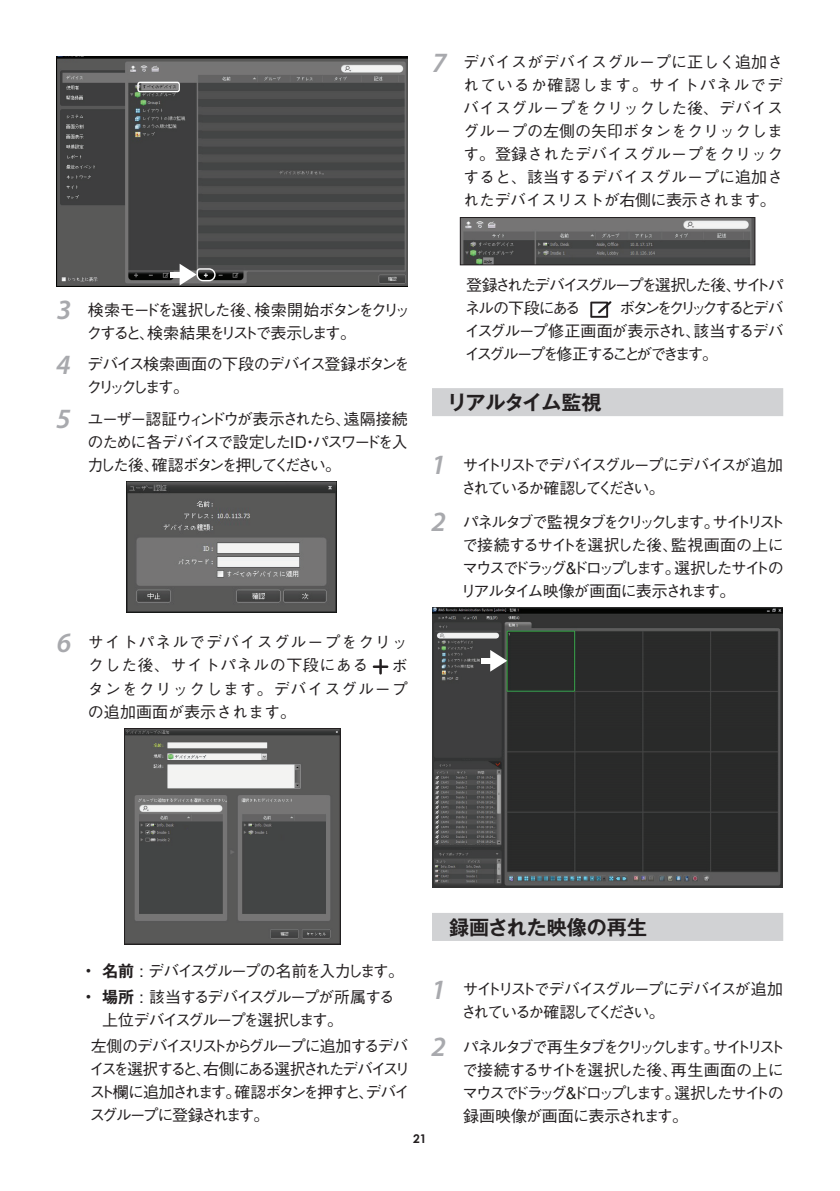
<style>
.page{position:relative;width:840px;height:1191px;background:#fff}
.page>*{position:absolute;margin:0;border:0;box-sizing:border-box;transform-origin:0 0}
.t1{font:700 20px "Gothic MB101 Pro De";color:#231f20}
.t2{font:700 20px "Gothic MB101 Pro De";letter-spacing:-.065em;color:#231f20}
.t3{font:500 16px/23px "Gothic BBB Pro";letter-spacing:-.11em;color:#231f20;text-align:justify}
.t4{font:500 16px/23px "Gothic BBB Pro";letter-spacing:-.155em;color:#231f20}
.t5{font:500 16px/23px "Gothic BBB Pro";letter-spacing:-.14em;color:#231f20}
.t6{font:500 16px/23px "Gothic BBB Pro";letter-spacing:-.145em;color:#231f20}
.t7{font:500 16px/23px "Gothic BBB Pro";letter-spacing:.055em;color:#231f20;text-align:center}
.t8{font:500 16px/23px "Gothic BBB Pro";letter-spacing:-.09em;color:#231f20}
.t9{font:700 12px "Century Gothic";color:#231f20}
.s1{font-family:"Myriad Pro";font-weight:600;font-style:italic;font-size:28px;color:#a8a9ad}
.s2{font-family:"Gothic MB101 Pro De";font-weight:700}
</style>
<div class="page">
<img style="left:57px;top:57px;width:351px;height:229px">
<div style="left:137px;top:82px;width:43px;height:10px;border:1px solid #fff;border-radius:2px"></div>
<img style="left:127px;top:482px;width:209px;height:130px">
<svg style="left:372px;top:659px;width:16px;height:15px"></svg>
<img style="left:126px;top:730px;width:212px;height:212px">
<div style="left:124px;top:728px;width:216px;height:216px;border:1px solid #231f20"></div>
<div style="left:432px;top:388px;width:350px;height:28px;background:#d1d2d4"></div>
<div style="left:432px;top:913px;width:350px;height:28px;background:#d1d2d4"></div>
<img style="left:462px;top:219px;width:290px;height:44px">
<div style="left:460px;top:217px;width:294px;height:48px;border:1px solid #231f20"></div>
<svg style="left:590px;top:301px;width:20px;height:17px"></svg>
<img style="left:432px;top:608px;width:349px;height:279px">
<svg style="left:179px;top:264px;width:37px;height:21px"></svg>
<div style="left:170px;top:272px;width:16px;height:5px;background:#fff"></div>
<svg style="left:490px;top:650px;width:17px;height:21px"></svg>
<div style="left:480px;top:658px;width:16px;height:5px;background:#fff"></div>
<p class="t3" style="left:463px;top:49px;width:321px;text-indent:-31px"><span class="s1">7</span> デバイスがデバイスグループに正しく追加されているか確認します。サイトパネルでデバイスグループをクリックした後、デバイスグループの左側の矢印ボタンをクリックします。登録されたデバイスグループをクリックすると、該当するデバイスグループに追加されたデバイスリストが右側に表示されます。</p>
<p class="t6" style="left:86px;top:296px;width:326px;text-indent:-29px"><span class="s1">3</span> 検索モードを選択した後、検索開始ボタンをクリックすると、検索結果をリストで表示します。</p>
<p class="t8" style="left:86px;top:351px;width:325px;text-indent:-30px"><span class="s1">4</span> デバイス検索画面の下段のデバイス登録ボタンをクリックします。</p>
<p class="t3" style="left:87px;top:405px;width:322px;text-indent:-31px"><span class="s1">5</span> ユーザー認証ウィンドウが表示されたら、遠隔接続のために各デバイスで設定したID・パスワードを入力した後、確認ボタンを押してください。</p>
<p class="t7" style="left:57px;top:629px;width:352px"><span class="s1">6</span> サイトパネルでデバイスグループをクリックした後、サイトパネルの下段にある</p>
<p class="t3" style="left:88px;top:652px;width:321px;text-indent:304px">ボタンをクリックします。デバイスグループの追加画面が表示されます。</p>
<p class="t4" style="left:464px;top:272px;width:320px">登録されたデバイスグループを選択した後、サイトパネルの下段にある</p>
<p class="t3" style="left:464px;top:295px;width:320px;text-indent:155px">ボタンをクリックするとデバイスグループ修正画面が表示され、該当するデバイスグループを修正することができます。</p>
<p class="t2" style="left:447px;top:386px;width:156px">リアルタイム監視</p>
<p class="t5" style="left:460px;top:451px;width:324px;text-indent:-30px"><span class="s1">1</span> サイトリストでデバイスグループにデバイスが追加されているか確認してください。</p>
<p class="t3" style="left:460px;top:508px;width:325px;text-indent:-29px"><span class="s1">2</span> パネルタブで監視タブをクリックします。サイトリストで接続するサイトを選択した後、監視画面の上にマウスでドラッグ&amp;ドロップします。選択したサイトのリアルタイム映像が画面に表示されます。</p>
<p class="t3" style="left:85px;top:957px;width:320px"><span class="s2">• 名前</span> : デバイスグループの名前を入力します。</p>
<p class="t3" style="left:102px;top:983px;width:294px;text-indent:-17px"><span class="s2">• 場所</span> : 該当するデバイスグループが所属する上位デバイスグループを選択します。</p>
<p class="t4" style="left:89px;top:1032px;width:322px">左側のデバイスリストからグループに追加するデバイスを選択すると、右側にある選択されたデバイスリスト欄に追加されます。確認ボタンを押すと、デバイスグループに登録されます。</p>
<p class="t1" style="left:449px;top:910px;width:199px">録画された映像の再生</p>
<p class="t5" style="left:460px;top:976px;width:324px;text-indent:-30px"><span class="s1">1</span> サイトリストでデバイスグループにデバイスが追加されているか確認してください。</p>
<p class="t3" style="left:462px;top:1033px;width:324px;text-indent:-30px"><span class="s1">2</span> パネルタブで再生タブをクリックします。サイトリストで接続するサイトを選択した後、再生画面の上にマウスでドラッグ&amp;ドロップします。選択したサイトの録画映像が画面に表示されます。</p>
<p class="t9" style="left:413px;top:1131px;width:15px">21</p>
</div>
